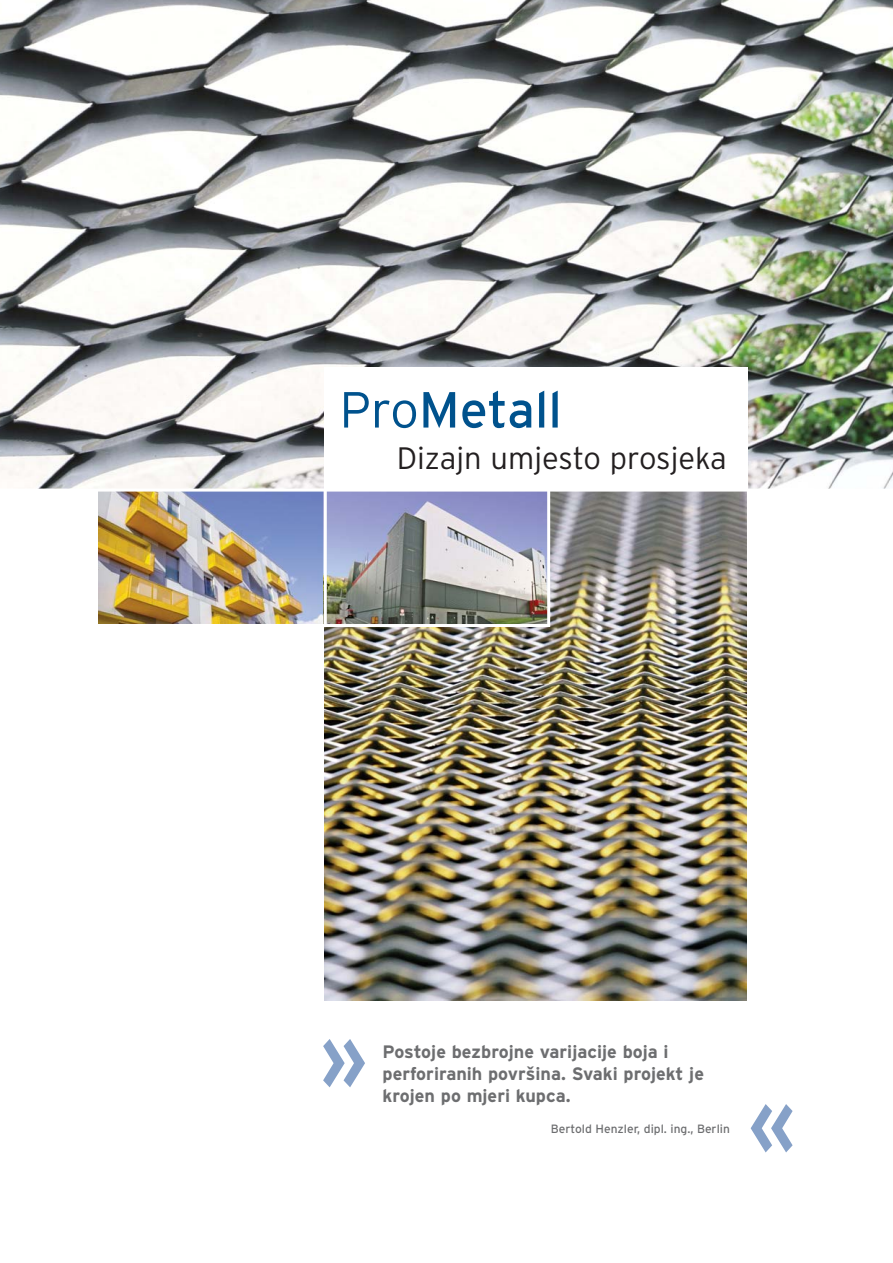
<style>
.page{position:relative;width:893px;height:1263px;background:#fff}
.page>*{position:absolute;margin:0;border:0;box-sizing:border-box;transform-origin:0 0}
.t1{font:700 77.85px "Meta";color:#86a1c8;scale:.8 1}
.t2{font:50.7px "Interstate";color:#00528d}
.t3{font:300 30.9px "Interstate";color:#231f20}
.t4{font:700 18px/21.6px "Interstate";color:#6d6e70}
.t5{font:12px "Interstate";color:#6d6e70}
.s1{font-weight:300}
</style>
<div class="page">
<img style="left:325px;top:492px;width:422px;height:508px">
<img style="left:0;top:0;width:893px;height:489px">
<div style="left:324px;top:367px;width:423px;height:124px;background:#fff"></div>
<img style="left:99px;top:492px;width:448px;height:132px">
<hr style="left:62px;top:624px;width:488px;height:3px;background:#fff">
<hr style="left:547px;top:490px;width:3px;height:137px;background:#fff">
<hr style="left:324px;top:489px;width:3px;height:136px;background:#fff">
<p class="t2" style="left:339px;top:391px;width:224px"><span class="s1">Pro</span>Metall</p>
<p class="t3" style="left:397px;top:447px;width:332px">Dizajn umjesto prosjeka</p>
<p class="t1" style="left:320px;top:1022px;width:61px">&gt;&gt;</p>
<p class="t4" style="left:383px;top:1043px;width:323px">Postoje bezbrojne varijacije boja i perforiranih površina. Svaki projekt je krojen po mjeri kupca.</p>
<p class="t5" style="left:551px;top:1124px;width:181px">Bertold Henzler, dipl. ing., Berlin</p>
<p class="t1" style="left:796px;top:1170px;width:61px;rotate:-180deg">&gt;&gt;</p>
</div>
